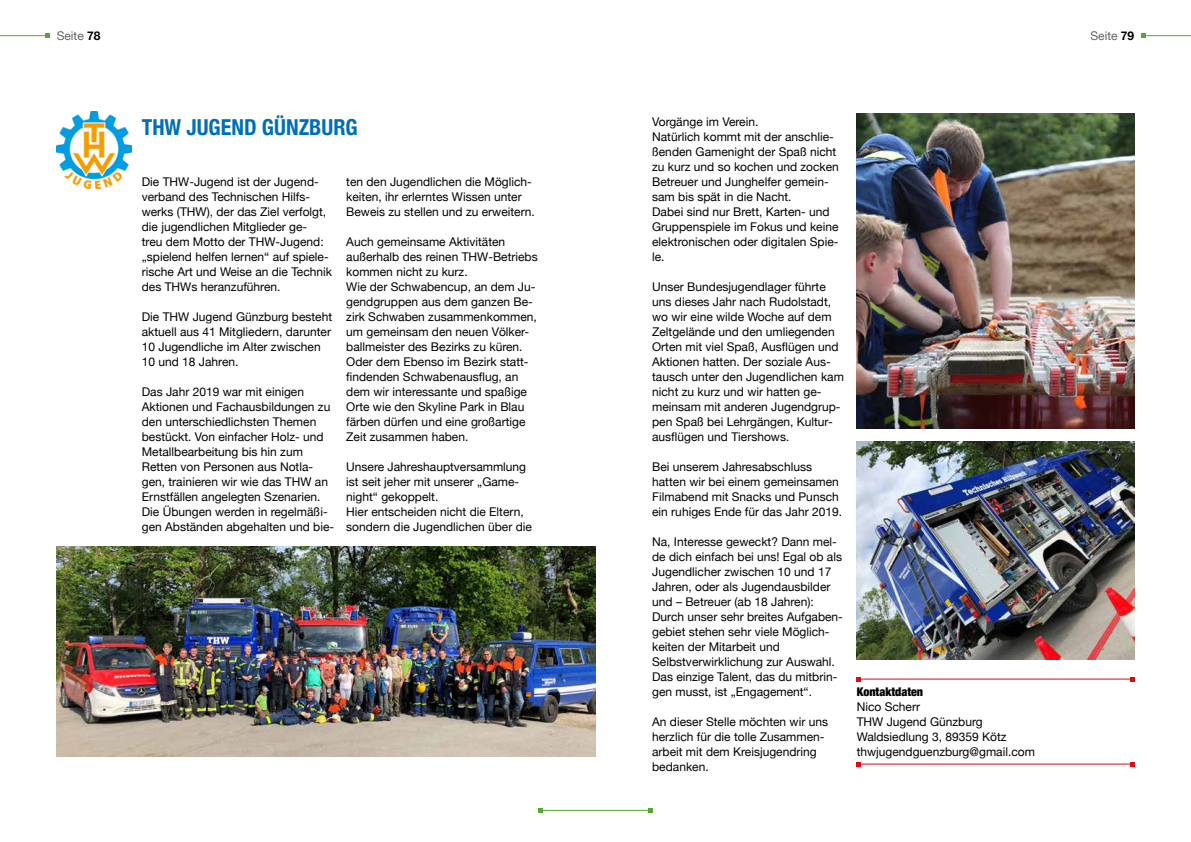
<style>
.page{position:relative;width:1191px;height:842px;background:#fff}
.page>*{position:absolute;margin:0;border:0;box-sizing:border-box;transform-origin:0 0}
.t1{font:700 condensed 22px "Helvetica Neue";color:#006fb9}
.t2{font:12px/15px "Helvetica Neue";color:#000}
.t3{font:12px "Helvetica Neue";color:#646363}
.t4{font:900 condensed 12px "Helvetica Neue";color:#000}
.s1{font-weight:700;color:#000}
</style>
<div class="page">
<hr style="left:0;top:35px;width:47px;height:1px;background:#55a932">
<svg style="left:45px;top:34px;width:4px;height:4px"></svg>
<hr style="left:1143px;top:35px;width:48px;height:1px;background:#55a932">
<svg style="left:1141px;top:34px;width:4px;height:4px"></svg>
<hr style="left:541px;top:810px;width:109px;height:1px;background:#55a932">
<svg style="left:539px;top:808px;width:4px;height:4px"></svg>
<svg style="left:648px;top:808px;width:4px;height:4px"></svg>
<img style="left:57px;top:111px;width:75px;height:78px">
<img style="left:856px;top:441px;width:278px;height:218px">
<img style="left:57px;top:546px;width:538px;height:210px">
<img style="left:856px;top:113px;width:278px;height:316px">
<hr style="left:858px;top:679px;width:274px;height:1px;background:#e30613">
<svg style="left:856px;top:677px;width:4px;height:4px"></svg>
<svg style="left:1130px;top:677px;width:4px;height:4px"></svg>
<hr style="left:858px;top:763px;width:274px;height:1px;background:#e30613">
<svg style="left:856px;top:762px;width:4px;height:4px"></svg>
<svg style="left:1130px;top:762px;width:4px;height:4px"></svg>
<p class="t3" style="left:57px;top:27px;width:45px">Seite <span class="s1">78</span></p>
<p class="t3" style="left:1090px;top:27px;width:45px">Seite <span class="s1">79</span></p>
<h1 class="t1" style="left:142px;top:108px;width:217px">THW JUGEND GÜNZBURG</h1>
<p class="t2" style="left:142px;top:175px;width:192px">Die THW-Jugend ist der Jugend&shy;verband des Technischen Hilfs&shy;werks (THW), der das Ziel verfolgt, die jugendlichen Mitglieder ge-<br>treu dem Motto der THW-Jugend: „spielend helfen lernen“ auf spiele&shy;rische Art und Weise an die Technik des THWs heranzuführen.</p>
<p class="t2" style="left:142px;top:310px;width:192px">Die THW Jugend Günzburg besteht aktuell aus 41 Mitgliedern, darunter<br>10 Jugendliche im Alter zwischen<br>10 und 18 Jahren.</p>
<p class="t2" style="left:142px;top:385px;width:194px">Das Jahr 2019 war mit einigen<br>Aktionen und Fachausbildungen zu den unterschiedlichsten Themen bestückt. Von einfacher Holz- und<br>Metallbearbeitung bis hin zum<br>Retten von Personen aus Notla&shy;gen, trainieren wir wie das THW an<br>Ernstfällen angelegten Szenarien.<br>Die Übungen werden in regelmäßi&shy;gen Abständen abgehalten und bie-</p>
<p class="t2" style="left:346px;top:175px;width:190px">ten den Jugendlichen die Möglich&shy;keiten, ihr erlerntes Wissen unter<br>Beweis zu stellen und zu erweitern.</p>
<p class="t2" style="left:346px;top:235px;width:193px">Auch gemeinsame Aktivitäten außerhalb des reinen THW-Betriebs kommen nicht zu kurz.<br>Wie der Schwabencup, an dem Ju&shy;gendgruppen aus dem ganzen Be&shy;zirk Schwaben zusammenkommen, um gemeinsam den neuen Völker&shy;ballmeister des Bezirks zu küren.<br>Oder dem Ebenso im Bezirk statt&shy;findenden Schwabenausflug, an dem wir interessante und spaßige<br>Orte wie den Skyline Park in Blau färben dürfen und eine großartige<br>Zeit zusammen haben.</p>
<p class="t2" style="left:346px;top:460px;width:187px">Unsere Jahreshauptversammlung ist seit jeher mit unserer „Game&shy;night“ gekoppelt.<br>Hier entscheiden nicht die Eltern, sondern die Jugendlichen über die</p>
<p class="t2" style="left:652px;top:115px;width:188px">Vorgänge im Verein.<br>Natürlich kommt mit der anschlie&shy;ßenden Gamenight der Spaß nicht zu kurz und so kochen und zocken<br>Betreuer und Junghelfer gemein&shy;sam bis spät in die Nacht.<br>Dabei sind nur Brett, Karten- und<br>Gruppenspiele im Fokus und keine elektronischen oder digitalen Spie&shy;le.</p>
<p class="t2" style="left:652px;top:280px;width:193px">Unser Bundesjugendlager führte uns dieses Jahr nach Rudolstadt, wo wir eine wilde Woche auf dem<br>Zeltgelände und den umliegenden<br>Orten mit viel Spaß, Ausflügen und<br>Aktionen hatten. Der soziale Aus&shy;tausch unter den Jugendlichen kam nicht zu kurz und wir hatten ge&shy;meinsam mit anderen Jugendgrup&shy;pen Spaß bei Lehrgängen, Kultur&shy;ausflügen und Tiershows.</p>
<p class="t2" style="left:652px;top:460px;width:191px">Bei unserem Jahresabschluss hatten wir bei einem gemeinsamen<br>Filmabend mit Snacks und Punsch ein ruhiges Ende für das Jahr 2019.</p>
<p class="t2" style="left:652px;top:535px;width:192px">Na, Interesse geweckt? Dann mel&shy;de dich einfach bei uns! Egal ob als<br>Jugendlicher zwischen 10 und 17<br>Jahren, oder als Jugendausbilder und – Betreuer (ab 18 Jahren):<br>Durch unser sehr breites Aufgaben&shy;gebiet stehen sehr viele Möglich&shy;keiten der Mitarbeit und<br>Selbstverwirklichung zur Auswahl.<br>Das einzige Talent, das du mitbrin&shy;gen musst, ist „Engagement“.</p>
<p class="t2" style="left:652px;top:715px;width:177px">An dieser Stelle möchten wir uns herzlich für die tolle Zusammen&shy;arbeit mit dem Kreisjugendring bedanken.</p>
<p class="t4" style="left:856px;top:682px;width:68px">Kontaktdaten</p>
<p class="t2" style="left:856px;top:700px;width:180px">Nico Scherr<br>THW Jugend Günzburg<br>Waldsiedlung 3, 89359 Kötz thwjugendguenzburg@gmail.com</p>
</div>
